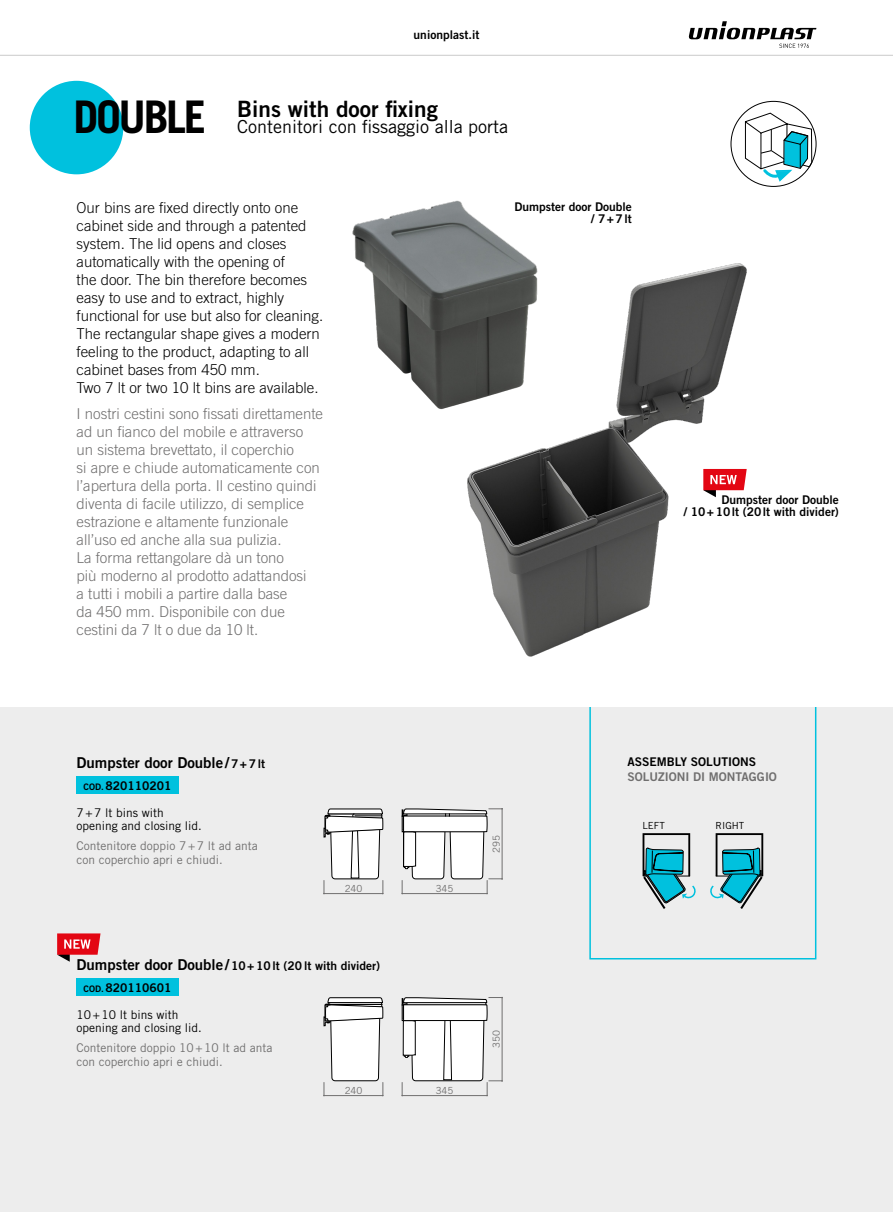
<style>
.page{position:relative;width:893px;height:1212px;background:#fff}
.page>*{position:absolute;margin:0;border:0;box-sizing:border-box;transform-origin:0 0}
.t1{font:700 45px "Trade Gothic LT Std";letter-spacing:-.055em;color:#000}
.t2{font:22.5px "Trade Gothic LT Std Bd 2";color:#000}
.t3{font:18px "Trade Gothic LT Std";color:#000}
.t4{font:300 15px/18px "Trade Gothic LT Std";color:#706f6f}
.t5{font:300 15px/18px "Trade Gothic LT Std";color:#000}
.t6{font:15px "Trade Gothic LT Std Bd 2";color:#000}
.t7{font:12px/12px "Trade Gothic LT Std Bd 2";color:#000;text-align:right}
.t8{font:12px/13.5px "Trade Gothic LT Std";color:#706f6f}
.t9{font:12px/13.5px "Trade Gothic LT Std";color:#000}
.t10{font:12px "Trade Gothic LT Std Bd 2";color:#706f6f}
.t11{font:9.75px "Trade Gothic LT Std";color:#706f6f}
.t12{font:9.75px "Trade Gothic LT Std";color:#000}
.s1{font-size:12px}
.s2{font-size:9px}
.s3{font-size:15px}
</style>
<div class="page">
<div style="left:0;top:707px;width:893px;height:505px;background:#ededed"></div>
<img style="left:352px;top:200px;width:176px;height:210px">
<img style="left:463px;top:259px;width:284px;height:398px">
<svg style="left:745px;top:113px;width:67px;height:70px"></svg>
<div style="left:30px;top:81px;width:93px;height:93px;background:#00c1de;border-radius:50%"></div>
<div style="left:589px;top:706px;width:227px;height:253px;border:2px solid #00c1de"></div>
<div style="left:77px;top:979px;width:102px;height:17px;background:#00c1de"></div>
<div style="left:77px;top:777px;width:102px;height:17px;background:#00c1de"></div>
<svg style="left:643px;top:833px;width:53px;height:76px"></svg>
<svg style="left:710px;top:833px;width:53px;height:76px"></svg>
<svg style="left:57px;top:933px;width:44px;height:29px"></svg>
<svg style="left:703px;top:469px;width:44px;height:28px"></svg>
<svg style="left:323px;top:808px;width:61px;height:87px"></svg>
<svg style="left:401px;top:808px;width:102px;height:87px"></svg>
<svg style="left:323px;top:997px;width:61px;height:100px"></svg>
<svg style="left:401px;top:997px;width:102px;height:100px"></svg>
<svg style="left:688px;top:21px;width:128px;height:27px"></svg>
<hr style="left:0;top:55px;width:893px;height:1px;background:#9d9d9c">
<h1 class="t1" style="left:74px;top:90px;width:134px">DOUBLE</h1>
<p class="t7" style="left:414px;top:29px;width:67px">unionplast.it</p>
<h2 class="t2" style="left:237px;top:95px;width:202px">Bins with door fixing</h2>
<p class="t3" style="left:237px;top:116px;width:272px">Contenitori con fissaggio alla porta</p>
<p class="t5" style="left:77px;top:198px;width:248px">Our bins are fixed directly onto one cabinet side and through a patented system. The lid opens and closes automatically with the opening of<br>the door. The bin therefore becomes easy to use and to extract, highly functional for use but also for cleaning.<br>The rectangular shape gives a modern feeling to the product, adapting to all cabinet bases from 450 mm.<br>Two 7 lt or two 10 lt bins are available.</p>
<p class="t4" style="left:77px;top:405px;width:248px">I nostri cestini sono fissati direttamente ad un fianco del mobile e attraverso un sistema brevettato, il coperchio<br>si apre e chiude automaticamente con l’apertura della porta. Il cestino quindi diventa di facile utilizzo, di semplice estrazione e altamente funzionale all’uso ed anche alla sua pulizia.<br>La forma rettangolare dà un tono<br>più moderno al prodotto adattandosi<br>a tutti i mobili a partire dalla base<br>da 450 mm. Disponibile con due cestini da 7 lt o due da 10 lt.</p>
<p class="t7" style="left:514px;top:200px;width:119px">Dumpster door Double / 7+7lt</p>
<p class="t7" style="left:684px;top:493px;width:157px">Dumpster door Double<br>/ 10+10lt (20lt with divider)</p>
<p class="t6" style="left:77px;top:754px;width:190px">Dumpster door Double/ <span class="s1">7+7 lt</span></p>
<p class="t7" style="left:84px;top:779px;width:90px"><span class="s2">COD.</span> 820110201</p>
<p class="t9" style="left:77px;top:805px;width:127px">7+7 lt bins with opening and closing lid.</p>
<p class="t8" style="left:77px;top:839px;width:183px">Contenitore doppio 7+7 lt ad anta con coperchio apri e chiudi.</p>
<p class="t11" style="left:345px;top:882px;width:19px">240</p>
<p class="t11" style="left:436px;top:882px;width:19px">345</p>
<p class="t7" style="left:77px;top:960px;width:305px"><span class="s3">Dumpster door Double/</span> 10+10 lt (20 lt with divider)</p>
<p class="t7" style="left:84px;top:981px;width:90px"><span class="s2">COD.</span> 820110601</p>
<p class="t9" style="left:77px;top:1007px;width:127px">10+10 lt bins with opening and closing lid.</p>
<p class="t8" style="left:77px;top:1041px;width:197px">Contenitore doppio 10+10 lt ad anta con coperchio apri e chiudi.</p>
<p class="t11" style="left:345px;top:1084px;width:19px">240</p>
<p class="t11" style="left:436px;top:1084px;width:19px">345</p>
<p class="t11" style="left:490px;top:853px;width:19px;rotate:-90deg">295</p>
<p class="t11" style="left:490px;top:1048px;width:19px;rotate:-90deg">350</p>
<p class="t7" style="left:628px;top:756px;width:130px">ASSEMBLY SOLUTIONS</p>
<p class="t10" style="left:628px;top:769px;width:151px">SOLUZIONI DI MONTAGGIO</p>
<p class="t12" style="left:643px;top:819px;width:24px">LEFT</p>
<p class="t12" style="left:716px;top:819px;width:30px">RIGHT</p>
</div>
